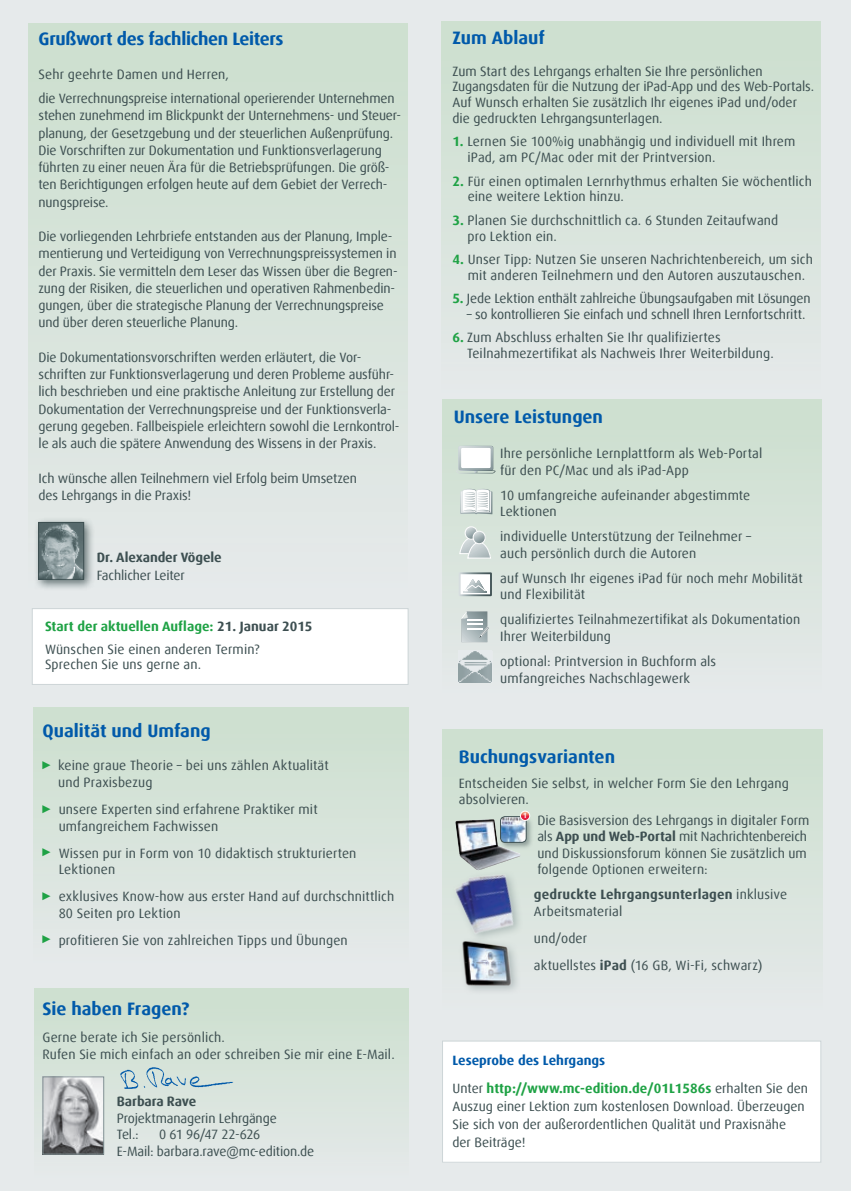
<style>
.page{position:relative;width:851px;height:1191px;background:#fff}
.page>*{position:absolute;margin:0;border:0;box-sizing:border-box;transform-origin:0 0}
.AbsatzInhaltText{font:700 18px "Dax Offc";color:#015aaa}
.AbsatzInhaltText-2{font:700 18px "Dax Offc";letter-spacing:-.02em;color:#015aaa}
.AbsatzInhaltTextuebe{font:700 18px "Dax Offc";color:#015aaa}
.AbsatzInhaltText-3{font:13.5px/17.2px "Dax Offc";letter-spacing:-.005em;color:#3d4f51}
.AbsatzInhaltTextBull{font:13.5px/16.5px "Dax Offc";letter-spacing:.01em;color:#3d4f51}
.AbsatzInhaltTextEinz{font:13.5px/16.5px "Dax Offc";letter-spacing:-.005em;color:#3d4f51}
.AbsatzInhaltText-4{font:700 13.5px/16.5px "Dax Offc";letter-spacing:.01em;color:#3d4f51}
.t1{font:700 13.5px "Dax Offc";color:#1fa245}
.t2{font:700 13.5px "Dax Offc";color:#015aaa}
.AbsatzInhaltTextEinz-2{font:13.5px "Dax Offc";letter-spacing:-.03em;color:#3d4f51}
.t3{font:700 7.35px "Free Sans";color:#fff}
.s1{color:#3d4f51}
.s2{font-family:"Courier New";color:#1fa245}
.s3{font-weight:700}
.s4{font-weight:700;color:#1fa245}
.s5{font-weight:400}
</style>
<div class="page">
<div style="left:0;top:0;width:850px;height:1191px;background:#e6eaeb"></div>
<div style="left:34px;top:988px;width:374px;height:189px;background:linear-gradient(to bottom,#ccdfce,#e3e8e8)"></div>
<div style="left:443px;top:730px;width:379px;height:279px;background:linear-gradient(to bottom,#ccdfce,#e5e9e9)"></div>
<div style="left:442px;top:399px;width:379px;height:293px;background:linear-gradient(to right,#d7e3db,#d9e4dc)"></div>
<svg style="left:456px;top:446px;width:39px;height:27px"></svg>
<svg style="left:491px;top:650px;width:1px;height:32px"></svg>
<img style="left:458px;top:650px;width:33px;height:32px">
<svg style="left:460px;top:489px;width:32px;height:26px"></svg>
<svg style="left:459px;top:526px;width:32px;height:33px"></svg>
<svg style="left:458px;top:572px;width:34px;height:24px"></svg>
<svg style="left:461px;top:611px;width:28px;height:31px"></svg>
<div style="left:28px;top:23px;width:379px;height:567px;background:linear-gradient(to right,#d7e4db,#d9e4dc)"></div>
<div style="left:441px;top:22px;width:379px;height:371px;background:linear-gradient(to right,#d8e4dc,#d8e4dc)"></div>
<div style="left:33px;top:707px;width:375px;height:255px;background:linear-gradient(to right,#d8e4dc,#d8e4dc)"></div>
<div style="left:442px;top:1040px;width:379px;height:123px;background:#fff"></div>
<div style="left:33px;top:517px;width:62px;height:73px;background:#3d4f51;opacity:.75"></div>
<img style="left:40px;top:524px;width:42px;height:53px">
<div style="left:38px;top:522px;width:46px;height:57px;border:1px solid #3d4f51"></div>
<img style="left:442px;top:860px;width:90px;height:88px">
<div style="left:458px;top:936px;width:63px;height:59px;background:#6d8082;opacity:.45"></div>
<img style="left:459px;top:941px;width:55px;height:46px">
<div style="left:499px;top:815px;width:34px;height:34px;background:#3d4f51;opacity:.45"></div>
<img style="left:500px;top:816px;width:26px;height:26px">
<div style="left:500px;top:816px;width:26px;height:26px;border:1px solid #3d4f51;border-radius:4px"></div>
<svg style="left:520px;top:811px;width:9px;height:9px"></svg>
<div style="left:520px;top:810px;width:10px;height:11px;border:1px solid #fff;border-radius:50%"></div>
<img style="left:455px;top:819px;width:65px;height:51px">
<img style="left:45px;top:1078px;width:57px;height:74px">
<div style="left:43px;top:1076px;width:61px;height:78px;border:1px solid #809093"></div>
<img style="left:110px;top:1060px;width:136px;height:33px">
<div style="left:32px;top:608px;width:377px;height:77px;background:#fff"></div>
<p class="AbsatzInhaltText-2" style="left:39px;top:27px;width:246px">Grußwort des fachlichen Leiters</p>
<p class="AbsatzInhaltText-3" style="left:39px;top:66px;width:192px">Sehr geehrte Damen und Herren,</p>
<p class="AbsatzInhaltText-3" style="left:39px;top:90px;width:364px">die Verrechnungspreise international operierender Unternehmen stehen zunehmend im Blickpunkt der Unternehmens- und Steuer&shy;planung, der Gesetzgebung und der steuerlichen Außenprüfung.<br>Die Vorschriften zur Dokumentation und Funktionsverlagerung führten zu einer neuen Ära für die Betriebsprüfungen. Die größ&shy;ten Berichtigungen erfolgen heute auf dem Gebiet der Verrech&shy;nungspreise.</p>
<p class="AbsatzInhaltText-3" style="left:39px;top:228px;width:360px">Die vorliegenden Lehrbriefe entstanden aus der Planung, Imple&shy;mentierung und Verteidigung von Verrechnungspreissystemen in der Praxis. Sie vermitteln dem Leser das Wissen über die Begren&shy;zung der Risiken, die steuerlichen und operativen Rahmenbedin&shy;gungen, über die strategische Planung der Verrechnungspreise und über deren steuerliche Planung.</p>
<p class="AbsatzInhaltText-3" style="left:39px;top:349px;width:362px">Die Dokumentationsvorschriften werden erläutert, die Vor&shy;schriften zur Funktionsverlagerung und deren Probleme ausführ&shy;lich beschrieben und eine praktische Anleitung zur Erstellung der Dokumentation der Verrechnungspreise und der Funktionsverla&shy;gerung gegeben. Fallbeispiele erleichtern sowohl die Lernkontrol&shy;le als auch die spätere Anwendung des Wissens in der Praxis.</p>
<p class="AbsatzInhaltText-3" style="left:39px;top:469px;width:320px">Ich wünsche allen Teilnehmern viel Erfolg beim Umsetzen des Lehrgangs in die Praxis!</p>
<p class="AbsatzInhaltText-4" style="left:97px;top:549px;width:126px">Dr. Alexander Vögele</p>
<p class="AbsatzInhaltText-3" style="left:97px;top:566px;width:89px">Fachlicher Leiter</p>
<p class="t1" style="left:45px;top:618px;width:269px">Start der aktuellen Auflage: <span class="s1">21. Januar 2015</span></p>
<p class="AbsatzInhaltTextEinz" style="left:45px;top:642px;width:216px;line-height:15px">Wünschen Sie einen anderen Termin?<br>Sprechen Sie uns gerne an.</p>
<p class="AbsatzInhaltText" style="left:42px;top:719px;width:170px">Qualität und Umfang</p>
<p class="AbsatzInhaltTextBull" style="left:58px;top:757px;width:272px;text-indent:-16px"><span class="s2">►</span> keine graue Theorie – bei uns zählen Aktualität und Praxisbezug</p>
<p class="AbsatzInhaltTextBull" style="left:59px;top:801px;width:260px;text-indent:-16px"><span class="s2">►</span> unsere Experten sind erfahrene Praktiker mit umfangreichem Fachwissen</p>
<p class="AbsatzInhaltTextBull" style="left:59px;top:845px;width:299px;text-indent:-16px"><span class="s2">►</span> Wissen pur in Form von 10 didaktisch strukturierten<br>Lektionen</p>
<p class="AbsatzInhaltTextBull" style="left:59px;top:888px;width:337px;text-indent:-16px"><span class="s2">►</span> exklusives Know-how aus erster Hand auf durchschnittlich<br>80 Seiten pro Lektion</p>
<p class="AbsatzInhaltTextBull" style="left:42px;top:932px;width:307px"><span class="s2">►</span> profitieren Sie von zahlreichen Tipps und Übungen</p>
<p class="AbsatzInhaltTextuebe" style="left:43px;top:997px;width:148px">Sie haben Fragen?</p>
<p class="AbsatzInhaltText-3" style="left:43px;top:1029px;width:353px;line-height:16.5px">Gerne berate ich Sie persönlich.<br>Rufen Sie mich einfach an oder schreiben Sie mir eine E-Mail.</p>
<p class="AbsatzInhaltTextEinz" style="left:117px;top:1093px;width:161px"><span class="s3">Barbara Rave<br></span>Projektmanagerin Lehrgänge</p>
<p class="AbsatzInhaltTextEinz" style="left:117px;top:1126px;width:23px">Tel.:</p>
<p class="AbsatzInhaltTextEinz-2" style="left:159px;top:1126px;width:103px">0 61 96/47 22-626</p>
<p class="AbsatzInhaltTextEinz" style="left:117px;top:1143px;width:199px">E-Mail: barbara.rave@mc-edition.de</p>
<p class="AbsatzInhaltText" style="left:452px;top:26px;width:94px">Zum Ablauf</p>
<p class="AbsatzInhaltText-3" style="left:452px;top:63px;width:363px;line-height:15.8px">Zum Start des Lehrgangs erhalten Sie Ihre persönlichen Zugangsdaten für die Nutzung der iPad-App und des Web-Portals.<br>Auf Wunsch erhalten Sie zusätzlich Ihr eigenes iPad und/oder die gedruckten Lehrgangsunterlagen.</p>
<p class="AbsatzInhaltText-3" style="left:467px;top:134px;width:329px;line-height:15.8px;text-indent:-15px"><span class="s4">1.</span> Lernen Sie 100%ig unabhängig und individuell mit Ihrem iPad, am PC/Mac oder mit der Printversion.</p>
<p class="AbsatzInhaltText-3" style="left:467px;top:173px;width:345px;line-height:15.8px;text-indent:-15px"><span class="s4">2.</span> Für einen optimalen Lernrhythmus erhalten Sie wöchentlich eine weitere Lektion hinzu.</p>
<p class="AbsatzInhaltText-3" style="left:467px;top:212px;width:312px;line-height:15.8px;text-indent:-15px"><span class="s4">3.</span> Planen Sie durchschnittlich ca. 6 Stunden Zeitaufwand pro Lektion ein.</p>
<p class="AbsatzInhaltText-3" style="left:452px;top:251px;width:362px;line-height:15.8px;text-align:center"><span class="s4">4.</span> Unser Tipp: Nutzen Sie unseren Nachrichtenbereich, um sich mit anderen Teilnehmern und den Autoren auszutauschen.</p>
<p class="AbsatzInhaltText-3" style="left:452px;top:290px;width:360px"><span class="s4">5.</span> Jede Lektion enthält zahlreiche Übungsaufgaben mit Lösungen</p>
<p class="AbsatzInhaltText-3" style="left:466px;top:306px;width:340px">– so kontrollieren Sie einfach und schnell Ihren Lernfortschritt.</p>
<p class="AbsatzInhaltText-3" style="left:467px;top:330px;width:308px;line-height:15.8px;text-indent:-15px"><span class="s4">6.</span> Zum Abschluss erhalten Sie Ihr qualifiziertes<br>Teilnahmezertifikat als Nachweis Ihrer Weiterbildung.</p>
<p class="AbsatzInhaltText" style="left:453px;top:405px;width:151px">Unsere Leistungen</p>
<p class="AbsatzInhaltText-3" style="left:500px;top:445px;width:264px;line-height:16.5px">Ihre persönliche Lernplattform als Web-Portal für den PC/Mac und als iPad-App</p>
<p class="AbsatzInhaltText-3" style="left:500px;top:487px;width:251px;line-height:16.5px">10 umfangreiche aufeinander abgestimmte<br>Lektionen</p>
<p class="AbsatzInhaltText-3" style="left:500px;top:528px;width:252px;line-height:16.5px">individuelle Unterstützung der Teilnehmer – auch persönlich durch die Autoren</p>
<p class="AbsatzInhaltText-3" style="left:500px;top:570px;width:304px;line-height:16.5px">auf Wunsch Ihr eigenes iPad für noch mehr Mobilität und Flexibilität</p>
<p class="AbsatzInhaltText-3" style="left:500px;top:611px;width:301px;line-height:16.5px">qualifiziertes Teilnahmezertifikat als Dokumentation<br>Ihrer Weiterbildung</p>
<p class="AbsatzInhaltText-3" style="left:500px;top:653px;width:217px;line-height:16.5px">optional: Printversion in Buchform als umfangreiches Nachschlagewerk</p>
<p class="AbsatzInhaltText" style="left:459px;top:744px;width:158px">Buchungsvarianten</p>
<p class="AbsatzInhaltText-3" style="left:459px;top:774px;width:331px;line-height:16.5px">Entscheiden Sie selbst, in welcher Form Sie den Lehrgang absolvieren.</p>
<p class="AbsatzInhaltText-3" style="left:537px;top:812px;width:274px;line-height:16.5px">Die Basisversion des Lehrgangs in digitaler Form als <span class="s3">App und Web-Portal</span> mit Nachrichtenbereich und Diskussionsforum können Sie zusätzlich um folgende Optionen erweitern:</p>
<p class="AbsatzInhaltText-4" style="left:534px;top:886px;width:255px">gedruckte Lehrgangsunterlagen <span class="s5">inklusive<br>Arbeitsmaterial</span></p>
<p class="AbsatzInhaltText-3" style="left:534px;top:929px;width:55px">und/oder</p>
<p class="AbsatzInhaltText-3" style="left:534px;top:957px;width:230px">aktuellstes <span class="s3">iPad</span> (16 GB, Wi-Fi, schwarz)</p>
<p class="t3" style="left:523px;top:811px;width:6px">1</p>
<p class="t2" style="left:452px;top:1051px;width:154px">Leseprobe des Lehrgangs</p>
<p class="AbsatzInhaltText-3" style="left:452px;top:1079px;width:357px;line-height:18px">Unter <span class="s4">http://www.mc-edition.de/01L1586s</span> erhalten Sie den Auszug einer Lektion zum kostenlosen Download. Überzeugen Sie sich von der außerordentlichen Qualität und Praxisnähe der Beiträge!</p>
</div>
